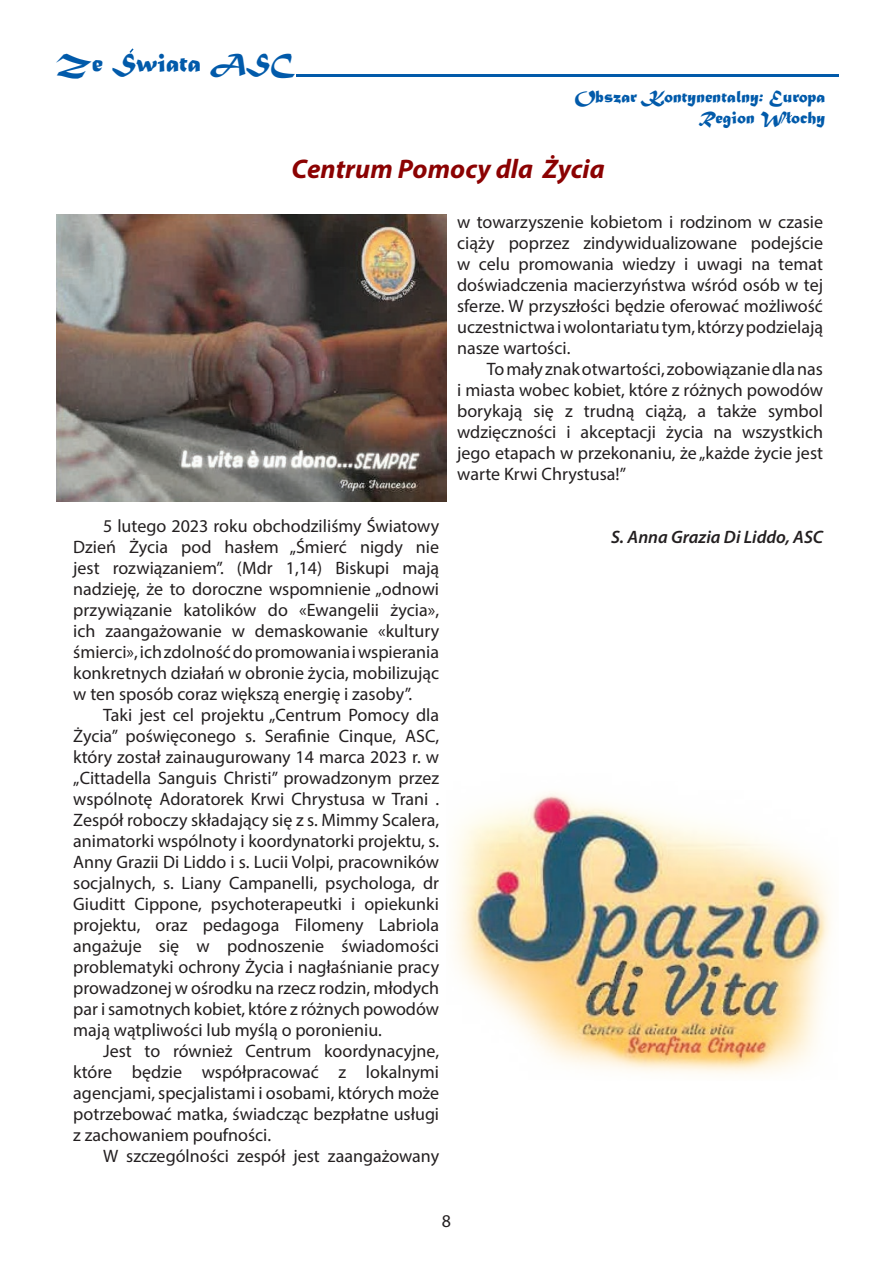
<style>
.page{position:relative;width:893px;height:1263px;background:#fff}
.page>*{position:absolute;margin:0;border:0;box-sizing:border-box;transform-origin:0 0}
.t1{font:italic 700 27px "Myriad Pro";color:#8b0202}
.t2{font:27px "Matura MT Script Capitals";color:#015aaa}
.t3{font:18px/21px "Myriad Pro";color:#231f20;text-align:justify}
.t4{font:18px/21.6px "Matura MT Script Capitals";color:#015aaa;text-align:right}
.t5{font:italic 600 18px "Myriad Pro";color:#231f20}
</style>
<div class="page">
<img style="left:453px;top:792px;width:378px;height:282px">
<img style="left:57px;top:215px;width:389px;height:286px">
<hr style="left:297px;top:74px;width:542px;height:3px;background:#015aaa">
<svg style="left:129px;top:48px;width:5px;height:5px"></svg>
<svg style="left:786px;top:115px;width:6px;height:4px"></svg>
<h1 class="t2" style="left:56px;top:47px;width:240px">Ze Swiata ASC</h1>
<p class="t4" style="left:575px;top:87px;width:252px">Obszar Kontynentalny: Europa<br>Region Wlochy</p>
<h1 class="t1" style="left:292px;top:151px;width:315px">Centrum Pomocy dla Życia</h1>
<p class="t3" style="left:73px;top:515px;width:367px;text-indent:30px">5 lutego 2023 roku obchodziliśmy Światowy Dzień Życia pod hasłem „Śmierć nigdy nie jest rozwiązaniem”. (Mdr 1,14) Biskupi mają nadzieję, że to doroczne wspomnienie „odnowi przywiązanie katolików do «Ewangelii życia», ich zaangażowanie w demaskowanie «kultury śmierci», ich zdolność do promowania i wspierania konkretnych działań w obronie życia, mobilizując w ten sposób coraz większą energię i zasoby”.</p>
<p class="t3" style="left:73px;top:704px;width:367px;text-indent:30px">Taki jest cel projektu „Centrum Pomocy dla Życia” poświęconego s. Serafinie Cinque, ASC, który został zainaugurowany 14 marca 2023 r. w „Cittadella Sanguis Christi” prowadzonym przez wspólnotę Adoratorek Krwi Chrystusa w Trani .<br>Zespół roboczy składający się z s. Mimmy Scalera, animatorki wspólnoty i koordynatorki projektu, s.<br>Anny Grazii Di Liddo i s. Lucii Volpi, pracowników socjalnych, s. Liany Campanelli, psychologa, dr Giuditt Cippone, psychoterapeutki i opiekunki projektu, oraz pedagoga Filomeny Labriola angażuje się w podnoszenie świadomości problematyki ochrony Życia i nagłaśnianie pracy prowadzonej w ośrodku na rzecz rodzin, młodych par i samotnych kobiet, które z różnych powodów mają wątpliwości lub myślą o poronieniu.</p>
<p class="t3" style="left:73px;top:1040px;width:367px;text-indent:30px">Jest to również Centrum koordynacyjne, które będzie współpracować z lokalnymi agencjami, specjalistami i osobami, których może potrzebować matka, świadcząc bezpłatne usługi z zachowaniem poufności.</p>
<p class="t3" style="left:103px;top:1145px;width:338px">W szczególności zespół jest zaangażowany</p>
<p class="t3" style="left:457px;top:211px;width:367px">w towarzyszenie kobietom i rodzinom w czasie ciąży poprzez zindywidualizowane podejście w celu promowania wiedzy i uwagi na temat doświadczenia macierzyństwa wśród osób w tej sferze. W przyszłości będzie oferować możliwość uczestnictwa i wolontariatu tym, którzy podzielają nasze wartości.</p>
<p class="t3" style="left:457px;top:358px;width:367px;text-indent:30px">To mały znak otwartości, zobowiązanie dla nas i miasta wobec kobiet, które z różnych powodów borykają się z trudną ciążą, a także symbol wdzięczności i akceptacji życia na wszystkich jego etapach w przekonaniu, że „każde życie jest warte Krwi Chrystusa!”</p>
<p class="t5" style="left:611px;top:526px;width:213px">S. Anna Grazia Di Liddo, ASC</p>
<p class="t3" style="left:442px;top:1210px;width:11px">8</p>
</div>
